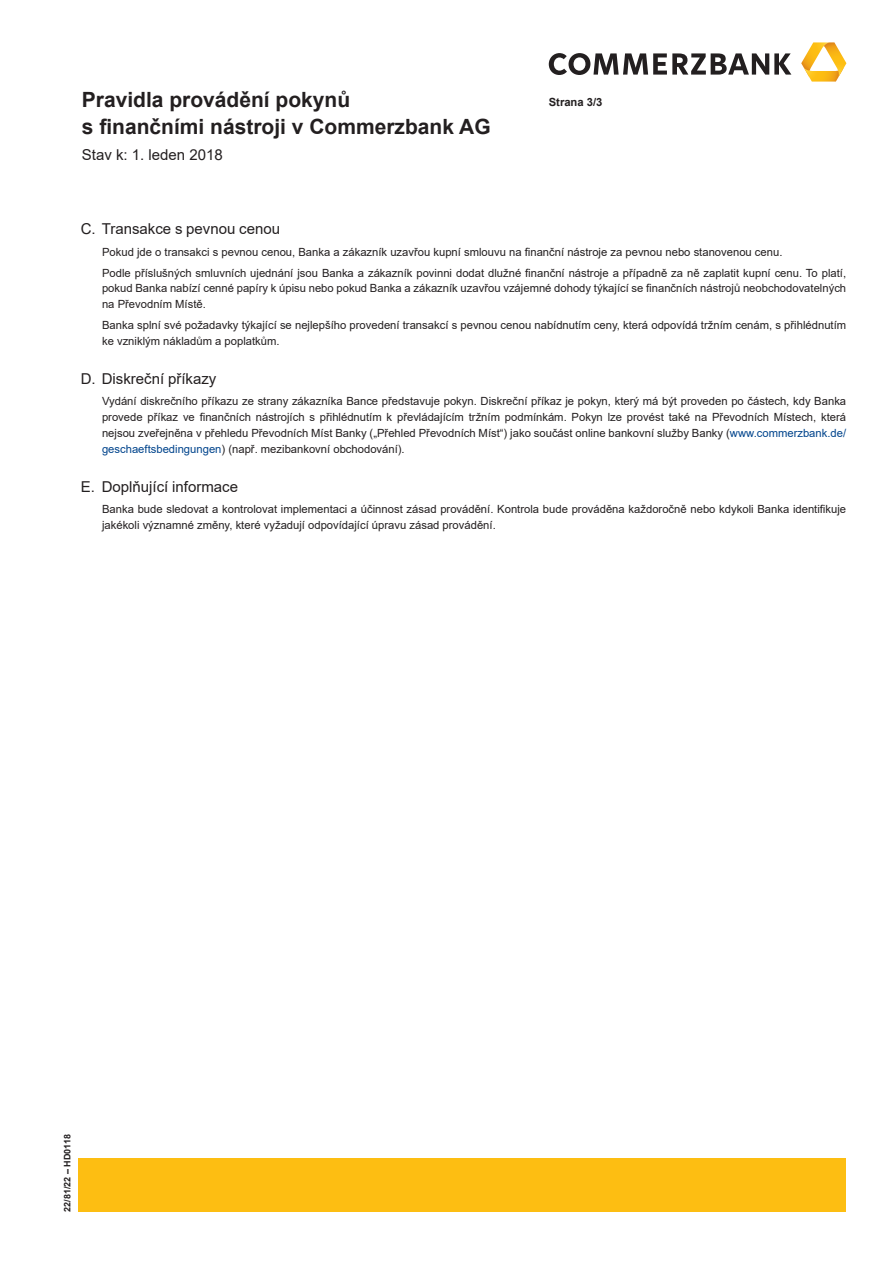
<style>
.page{position:relative;width:893px;height:1263px;background:#fff}
.page>*{position:absolute;margin:0;border:0;box-sizing:border-box;transform-origin:0 0}
.t1{font:700 21px/27px "Arial";color:#231f20}
.t2{font:15px "Arial";color:#231f20}
.t3{font:11.25px/15.8px "Arial";color:#231f20}
.t4{font:700 11.25px "Arial";color:#231f20}
.t5{font:700 9px "Arial";color:#231f20}
.s1{color:#01448c}
</style>
<div class="page">
<svg style="left:549px;top:53px;width:242px;height:22px"></svg>
<svg style="left:801px;top:42px;width:45px;height:40px"></svg>
<div style="left:79px;top:1159px;width:767px;height:53px;background:#fdbe12"></div>
<h1 class="t1" style="left:82px;top:86px;width:410px">Pravidla provádění pokynů<br>s finančními nástroji v Commerzbank AG</h1>
<h2 class="t2" style="left:82px;top:144px;width:142px">Stav k: 1. leden 2018</h2>
<p class="t4" style="left:549px;top:94px;width:55px">Strana 3/3</p>
<h2 class="t2" style="left:81px;top:219px;width:201px">C. Transakce s pevnou cenou</h2>
<p class="t3" style="left:102px;top:241px;width:746px;line-height:21.1px">Pokud jde o transakci s pevnou cenou, Banka a zákazník uzavřou kupní smlouvu na finanční nástroje za pevnou nebo stanovenou cenu.<br>Podle příslušných smluvních ujednání jsou Banka a zákazník povinni dodat dlužné finanční nástroje a případně za ně zaplatit kupní cenu. To platí,</p>
<p class="t3" style="left:102px;top:281px;width:746px">pokud Banka nabízí cenné papíry k úpisu nebo pokud Banka a zákazník uzavřou vzájemné dohody týkající se finančních nástrojů neobchodovatelných na Převodním Místě.</p>
<p class="t3" style="left:102px;top:317px;width:746px">Banka splní své požadavky týkající se nejlepšího provedení transakcí s pevnou cenou nabídnutím ceny, která odpovídá tržním cenám, s přihlédnutím ke vzniklým nákladům a poplatkům.</p>
<h2 class="t2" style="left:81px;top:369px;width:137px">D. Diskreční příkazy</h2>
<p class="t3" style="left:102px;top:393px;width:746px;text-align:justify">Vydání diskrečního příkazu ze strany zákazníka Bance představuje pokyn. Diskreční příkaz je pokyn, který má být proveden po částech, kdy Banka provede příkaz ve finančních nástrojích s přihlédnutím k převládajícím tržním podmínkám. Pokyn lze provést také na Převodních Místech, která nejsou zveřejněna v přehledu Převodních Míst Banky („Přehled Převodních Míst“) jako součást online bankovní služby Banky (<span class="s1">www.commerzbank.de/ geschaeftsbedingungen</span>) (např. mezibankovní obchodování).</p>
<h2 class="t2" style="left:81px;top:476px;width:159px">E. Doplňující informace</h2>
<p class="t3" style="left:102px;top:501px;width:746px">Banka bude sledovat a kontrolovat implementaci a účinnost zásad provádění. Kontrola bude prováděna každoročně nebo kdykoli Banka identifikuje jakékoli významné změny, které vyžadují odpovídající úpravu zásad provádění.</p>
<p class="t5" style="left:61px;top:1212px;width:79px;rotate:-90deg">22/81/22 – HD0118</p>
</div>
